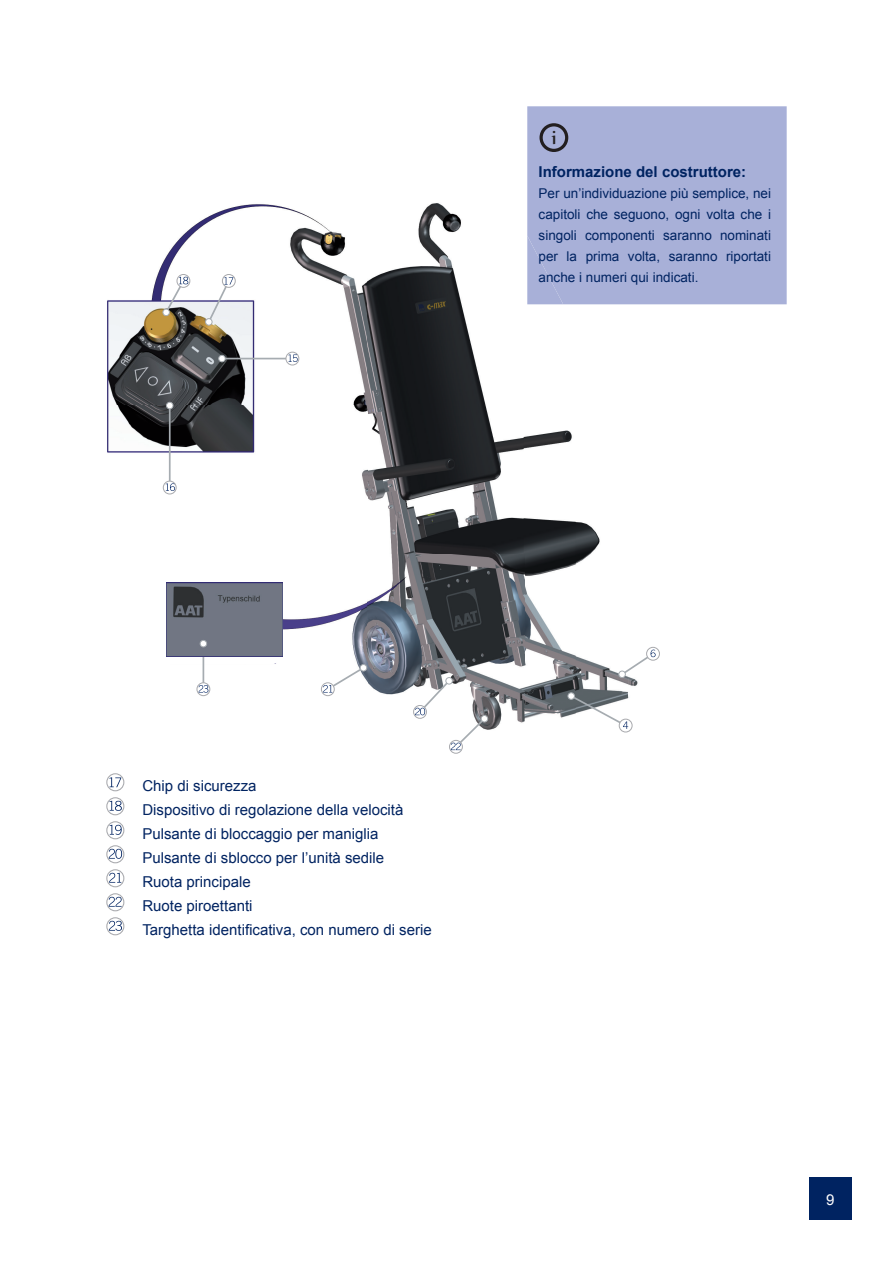
<style>
.page{position:relative;width:893px;height:1263px;background:#fff}
.page>*{position:absolute;margin:0;border:0;box-sizing:border-box;transform-origin:0 0}
.t1{font:23.25px "Nyala";color:#231f20}
.t2{font:15px/24px "Arial";color:#002361}
.t3{font:700 15px "Arial";color:#002361}
.t4{font:15px "Arial";color:#fff}
.t5{font:13.5px/21px "Arial";color:#002361;text-align:justify}
</style>
<div class="page">
<div style="left:809px;top:1177px;width:42px;height:42px;background:#002361"></div>
<svg style="left:107px;top:774px;width:17px;height:17px"></svg>
<div style="left:106px;top:773px;width:18px;height:18px;border:1px solid #a8a9ad;border-radius:50%"></div>
<svg style="left:109px;top:777px;width:12px;height:10px"></svg>
<svg style="left:107px;top:798px;width:17px;height:17px"></svg>
<div style="left:106px;top:797px;width:18px;height:18px;border:1px solid #a8a9ad;border-radius:50%"></div>
<svg style="left:109px;top:801px;width:13px;height:10px"></svg>
<svg style="left:107px;top:822px;width:17px;height:17px"></svg>
<div style="left:106px;top:821px;width:18px;height:18px;border:1px solid #a8a9ad;border-radius:50%"></div>
<svg style="left:110px;top:825px;width:12px;height:10px"></svg>
<svg style="left:107px;top:846px;width:17px;height:17px"></svg>
<div style="left:106px;top:845px;width:18px;height:18px;border:1px solid #a8a9ad;border-radius:50%"></div>
<svg style="left:109px;top:849px;width:13px;height:10px"></svg>
<svg style="left:107px;top:870px;width:17px;height:17px"></svg>
<div style="left:106px;top:869px;width:18px;height:18px;border:1px solid #a8a9ad;border-radius:50%"></div>
<svg style="left:109px;top:873px;width:12px;height:10px"></svg>
<svg style="left:107px;top:894px;width:17px;height:17px"></svg>
<div style="left:106px;top:893px;width:18px;height:18px;border:1px solid #a8a9ad;border-radius:50%"></div>
<svg style="left:109px;top:897px;width:13px;height:10px"></svg>
<svg style="left:107px;top:918px;width:17px;height:17px"></svg>
<div style="left:106px;top:917px;width:18px;height:18px;border:1px solid #a8a9ad;border-radius:50%"></div>
<svg style="left:109px;top:921px;width:13px;height:10px"></svg>
<img style="left:107px;top:203px;width:417px;height:550px">
<img style="left:524px;top:304px;width:52px;height:418px">
<img style="left:576px;top:522px;width:52px;height:211px">
<img style="left:628px;top:646px;width:31px;height:86px">
<hr style="left:222px;top:358px;width:70px;height:1px;background:#a6acb1">
<hr style="left:169px;top:406px;width:2px;height:81px;background:#a6acb1">
<div style="left:619px;top:719px;width:13px;height:13px;background:#fff;border-radius:50%"></div>
<div style="left:619px;top:719px;width:13px;height:13px;border:1px solid #a8a9ad;border-radius:50%"></div>
<svg style="left:647px;top:647px;width:12px;height:13px"></svg>
<div style="left:646px;top:647px;width:14px;height:14px;border:1px solid #a8a9ad;border-radius:50%"></div>
<div style="left:286px;top:352px;width:13px;height:13px;border:1px solid #a8a9ad;border-radius:50%"></div>
<svg style="left:288px;top:354px;width:10px;height:8px"></svg>
<svg style="left:163px;top:481px;width:13px;height:13px"></svg>
<div style="left:163px;top:481px;width:14px;height:13px;border:1px solid #a8a9ad;border-radius:50%"></div>
<svg style="left:166px;top:483px;width:9px;height:8px"></svg>
<svg style="left:222px;top:274px;width:13px;height:13px"></svg>
<div style="left:222px;top:274px;width:14px;height:14px;border:1px solid #a8a9ad;border-radius:50%"></div>
<div style="left:177px;top:274px;width:13px;height:14px;border:1px solid #a8a9ad;border-radius:50%"></div>
<svg style="left:164px;top:277px;width:24px;height:38px"></svg>
<div style="left:413px;top:705px;width:14px;height:14px;border:1px solid #a8a9ad;border-radius:50%"></div>
<svg style="left:321px;top:683px;width:13px;height:13px"></svg>
<div style="left:321px;top:682px;width:14px;height:14px;border:1px solid #a8a9ad;border-radius:50%"></div>
<svg style="left:449px;top:740px;width:13px;height:13px"></svg>
<div style="left:449px;top:740px;width:14px;height:14px;border:1px solid #a8a9ad;border-radius:50%"></div>
<svg style="left:415px;top:678px;width:72px;height:72px"></svg>
<div style="left:197px;top:682px;width:13px;height:14px;border:1px solid #a8a9ad;border-radius:50%"></div>
<svg style="left:107px;top:530px;width:259px;height:163px"></svg>
<img style="left:166px;top:582px;width:116px;height:74px">
<svg style="left:206px;top:277px;width:27px;height:48px"></svg>
<div style="left:205px;top:318px;width:7px;height:8px;border:1px solid #a6acb1;border-radius:50%"></div>
<div style="left:163px;top:309px;width:6px;height:7px;background:#fff;border-radius:50%"></div>
<div style="left:162px;top:309px;width:8px;height:7px;border:1px solid #a6acb1;border-radius:50%"></div>
<div style="left:166px;top:402px;width:7px;height:7px;background:#fff;border-radius:50%"></div>
<div style="left:166px;top:402px;width:7px;height:7px;border:1px solid #a6acb1;border-radius:50%"></div>
<div style="left:219px;top:355px;width:6px;height:7px;background:#fff;border-radius:50%"></div>
<div style="left:218px;top:355px;width:8px;height:7px;border:1px solid #a6acb1;border-radius:50%"></div>
<div style="left:200px;top:640px;width:7px;height:7px;background:#fff;border-radius:50%"></div>
<div style="left:200px;top:640px;width:7px;height:7px;border:1px solid #a6acb1;border-radius:50%"></div>
<div style="left:360px;top:664px;width:7px;height:7px;background:#fff;border-radius:50%"></div>
<div style="left:360px;top:664px;width:7px;height:7px;border:1px solid #a6acb1;border-radius:50%"></div>
<svg style="left:619px;top:650px;width:37px;height:27px"></svg>
<div style="left:618px;top:671px;width:8px;height:7px;border:1px solid #a6acb1;border-radius:50%"></div>
<svg style="left:568px;top:693px;width:60px;height:36px"></svg>
<div style="left:567px;top:692px;width:8px;height:8px;border:1px solid #a6acb1;border-radius:50%"></div>
<div style="left:481px;top:715px;width:7px;height:7px;background:#fff;border-radius:50%"></div>
<div style="left:481px;top:715px;width:7px;height:7px;border:1px solid #a6acb1;border-radius:50%"></div>
<div style="left:446px;top:677px;width:6px;height:7px;background:#fff;border-radius:50%"></div>
<div style="left:445px;top:677px;width:8px;height:7px;border:1px solid #a6acb1;border-radius:50%"></div>
<div style="left:527px;top:106px;width:260px;height:198px;background:#a8b0d8"></div>
<div style="left:527px;top:236px;width:36px;height:68px;background:#a8b0d8"></div>
<div style="left:539px;top:123px;width:29px;height:29px;border:3px solid #231f20;border-radius:50%"></div>
<h1 class="t1" style="left:552px;top:123px;width:7px">i</h1>
<p class="t3" style="left:539px;top:162px;width:209px">Informazione del costruttore:</p>
<p class="t5" style="left:539px;top:183px;width:234px">Per un’individuazione più semplice, nei capitoli che seguono, ogni volta che i singoli componenti saranno nominati per la prima volta, saranno riportati anche i numeri qui indicati.</p>
<p class="t2" style="left:142px;top:774px;width:291px">Chip di sicurezza<br>Dispositivo di regolazione della velocità<br>Pulsante di bloccaggio per maniglia<br>Pulsante di sblocco per l’unità sedile<br>Ruota principale<br>Ruote piroettanti<br>Targhetta identificativa, con numero di serie</p>
<p class="t4" style="left:826px;top:1190px;width:10px">9</p>
</div>
